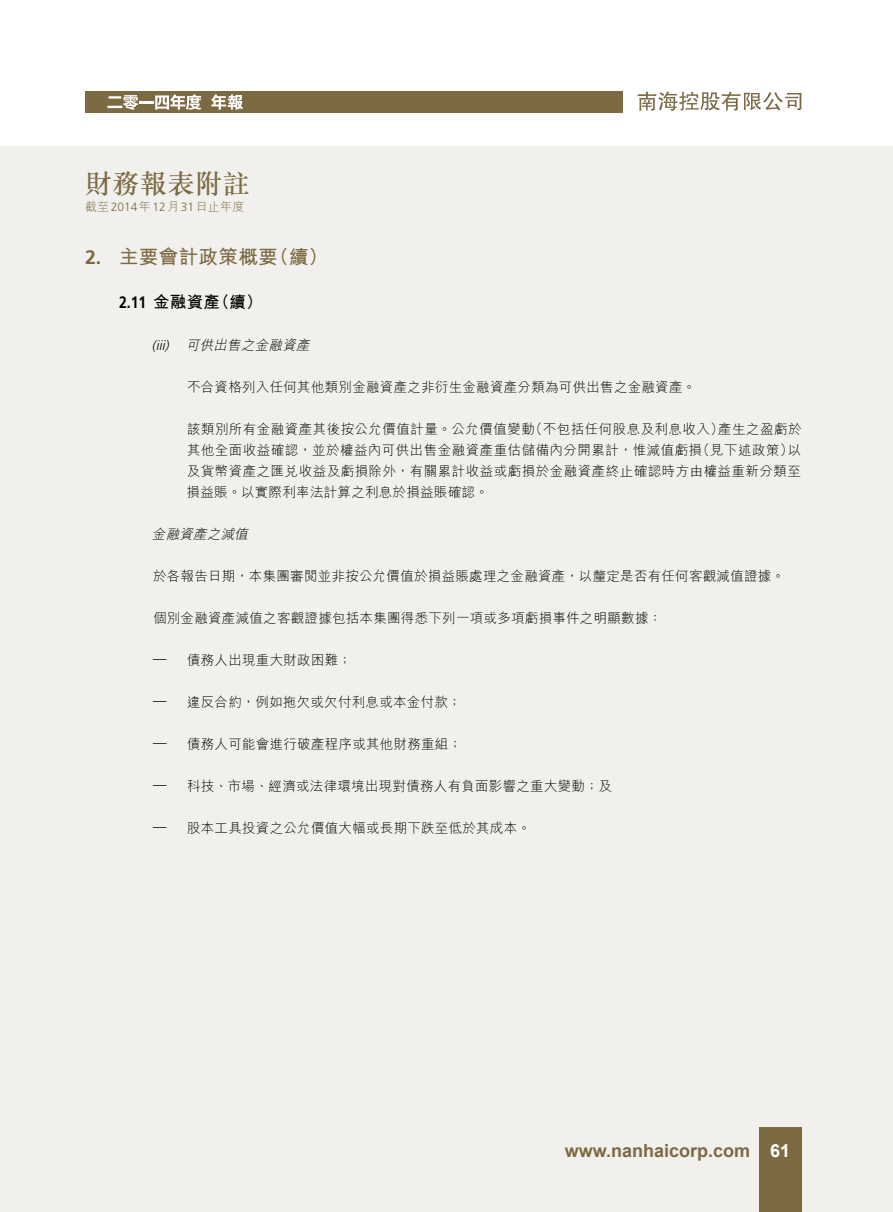
<style>
.page{position:relative;width:893px;height:1212px;background:#fff}
.page>*{position:absolute;margin:0;border:0;box-sizing:border-box;transform-origin:0 0}
.t1{font:500 27px "M Sung HK";letter-spacing:.02em;color:#7c6a42}
.t2{font:700 19.5px "M Hei HK";letter-spacing:.02em;color:#7c6a42}
.t3{font:700 18px "Arial";color:#7c6a42}
.t4{font:700 16.5px "M Hei HK";color:#000}
.t5{font:300 13.5px/21px "M Hei HK";letter-spacing:.02em;color:#000;text-align:justify}
.t6{font:italic 300 13.5px "M Hei HK";color:#000}
.t7{font:300 12px "M Hei HK";letter-spacing:.02em;color:#7c6a42}
.s1{font-family:"Frutiger LT Std"}
.s2{color:#fff}
</style>
<div class="page">
<div style="left:0;top:147px;width:893px;height:1065px;background:#f2f0ec"></div>
<div style="left:85px;top:92px;width:538px;height:21px;background:#7c6a42"></div>
<svg style="left:638px;top:92px;width:164px;height:19px"></svg>
<svg style="left:107px;top:94px;width:94px;height:16px"></svg>
<svg style="left:211px;top:94px;width:32px;height:16px"></svg>
<div style="left:759px;top:1127px;width:42px;height:85px;background:#7c6a42"></div>
<h1 class="t1" style="left:85px;top:165px;width:166px">財務報表附註</h1>
<p class="t7" style="left:85px;top:200px;width:161px">截至<span class="s1">2014</span>年<span class="s1">12</span>月<span class="s1">31</span>日止年度</p>
<h2 class="t2" style="left:85px;top:243px;width:245px"><span class="s1">2.</span> 主要會計政策概要（續）</h2>
<p class="t4" style="left:119px;top:289px;width:145px"><span class="s1">2.11</span> 金融資產（續）</p>
<p class="t6" style="left:152px;top:338px;width:162px"><span class="s1">(iii)</span> 可供出售之金融資產</p>
<p class="t5" style="left:187px;top:376px;width:510px">不合資格列入任何其他類別金融資產之非衍生金融資產分類為可供出售之金融資產。</p>
<p class="t5" style="left:187px;top:418px;width:616px">該類別所有金融資產其後按公允價值計量。公允價值變動（不包括任何股息及利息收入）產生之盈虧於其他全面收益確認，並於權益內可供出售金融資產重估儲備內分開累計，惟減值虧損（見下述政策）以及貨幣資產之匯兌收益及虧損除外，有關累計收益或虧損於金融資產終止確認時方由權益重新分類至損益賬。以實際利率法計算之利息於損益賬確認。</p>
<p class="t6" style="left:152px;top:527px;width:100px">金融資產之減值</p>
<p class="t5" style="left:153px;top:565px;width:633px">於各報告日期，本集團審閱並非按公允價值於損益賬處理之金融資產，以釐定是否有任何客觀減值證據。</p>
<p class="t5" style="left:153px;top:607px;width:510px">個別金融資產減值之客觀證據包括本集團得悉下列一項或多項虧損事件之明顯數據：</p>
<p class="t5" style="left:153px;top:649px;width:200px"><sup>—</sup> 債務人出現重大財政困難；</p>
<p class="t5" style="left:153px;top:691px;width:310px"><sup>—</sup> 違反合約，例如拖欠或欠付利息或本金付款；</p>
<p class="t5" style="left:153px;top:733px;width:310px"><sup>—</sup> 債務人可能會進行破產程序或其他財務重組；</p>
<p class="t5" style="left:153px;top:775px;width:461px"><sup>—</sup> 科技、市場、經濟或法律環境出現對債務人有負面影響之重大變動；及</p>
<p class="t5" style="left:153px;top:817px;width:379px"><sup>—</sup> 股本工具投資之公允價值大幅或長期下跌至低於其成本。</p>
<h3 class="t3" style="left:565px;top:1138px;width:227px">www.nanhaicorp.com <span class="s2">61</span></h3>
</div>
